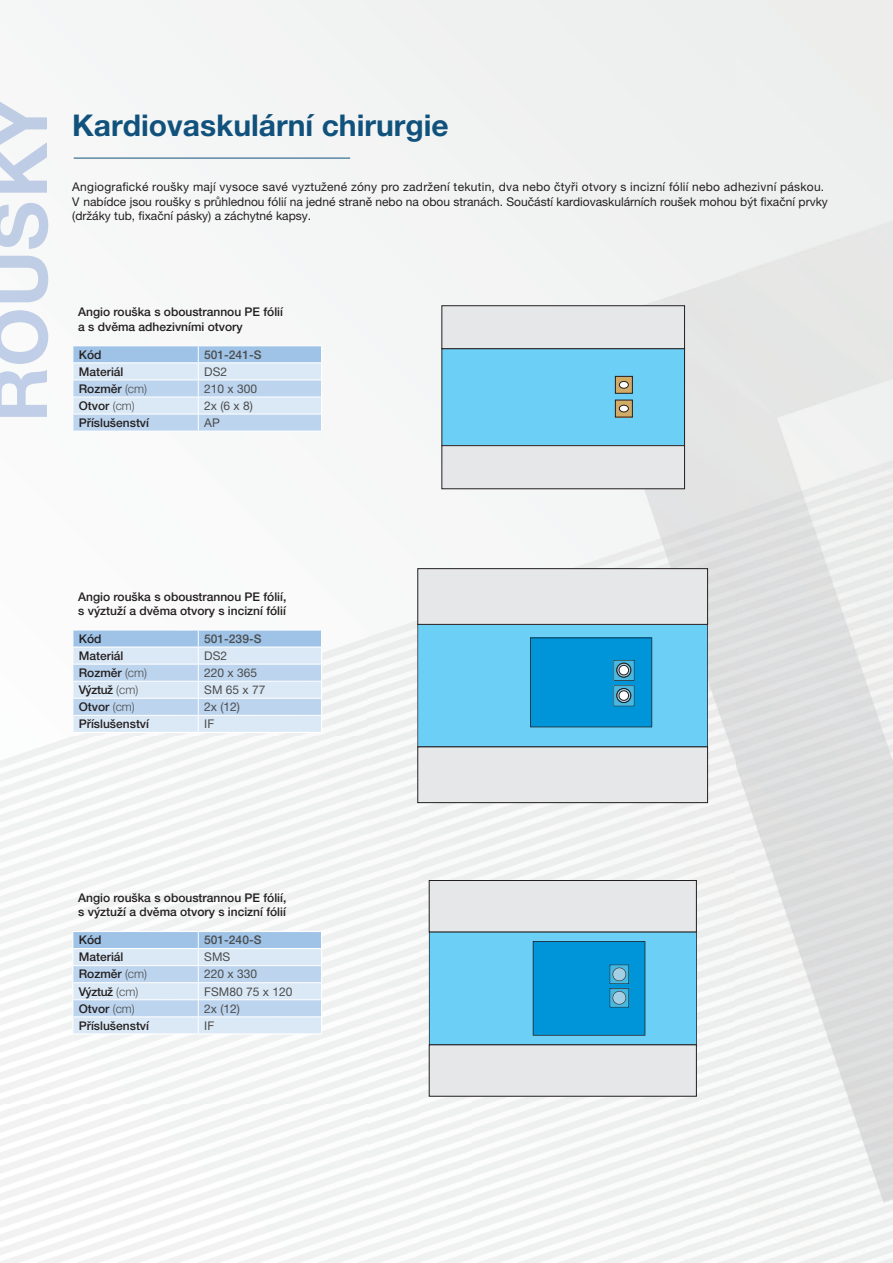
<style>
.page{position:relative;width:893px;height:1263px;background:#fff}
.page>*{position:absolute;margin:0;border:0;box-sizing:border-box;transform-origin:0 0}
.t1{font:700 30px "Helvetica Neue LT Pro";color:#11527d}
.t2{font:500 12px/14.4px "Helvetica Neue LT Pro";color:#231f20}
.t3{font:12px/14.4px "Helvetica Neue LT Pro";color:#231f20}
.t4{font:12px "Helvetica Neue LT Pro";color:#4b4c4d}
.t5{font:500 12px "Helvetica Neue LT Pro";color:#4b4c4d}
.s1{font-weight:300;color:#4b4c4d}
</style>
<div class="page">
<img style="left:367px;top:368px;width:369px;height:263px">
<img style="left:683px;top:631px;width:53px;height:632px">
<img style="left:420px;top:947px;width:53px;height:316px">
<img style="left:473px;top:1096px;width:210px;height:167px">
<img style="left:0;top:97px;width:48px;height:320px">
<hr style="left:74px;top:158px;width:276px;height:1px;background:#11527d">
<svg style="left:72px;top:346px;width:250px;height:85px;background:#c5dbf0"></svg>
<hr style="left:73px;top:362px;width:125px;height:1px;background:#fff">
<hr style="left:198px;top:362px;width:123px;height:1px;background:#fff">
<svg style="left:72px;top:630px;width:250px;height:102px;background:#caddf1"></svg>
<hr style="left:73px;top:646px;width:125px;height:2px;background:#fff">
<hr style="left:198px;top:646px;width:123px;height:2px;background:#fff">
<svg style="left:72px;top:931px;width:250px;height:103px;background:#cadef1"></svg>
<hr style="left:73px;top:948px;width:125px;height:1px;background:#fff">
<hr style="left:198px;top:948px;width:123px;height:1px;background:#fff">
<div style="left:442px;top:349px;width:242px;height:97px;background:#6bcff6"></div>
<div style="left:615px;top:376px;width:17px;height:17px;background:#d2ab66"></div>
<div style="left:615px;top:376px;width:18px;height:18px;border:1px solid #231f20"></div>
<div style="left:615px;top:400px;width:17px;height:17px;background:#d2ab66"></div>
<div style="left:615px;top:400px;width:18px;height:17px;border:1px solid #231f20"></div>
<div style="left:619px;top:381px;width:9px;height:7px;background:#fff;border-radius:50%"></div>
<div style="left:619px;top:381px;width:10px;height:8px;border:1px solid #231f20;border-radius:50%"></div>
<div style="left:619px;top:405px;width:9px;height:7px;background:#fff;border-radius:50%"></div>
<div style="left:619px;top:405px;width:10px;height:7px;border:1px solid #231f20;border-radius:50%"></div>
<div style="left:442px;top:446px;width:242px;height:43px;background:#e6e7e9"></div>
<div style="left:441px;top:445px;width:244px;height:44px;border:1px solid #231f20"></div>
<div style="left:442px;top:306px;width:242px;height:43px;background:#e6e7e9"></div>
<div style="left:441px;top:305px;width:244px;height:44px;border:1px solid #231f20"></div>
<div style="left:418px;top:569px;width:290px;height:55px;background:#e6e7e9"></div>
<div style="left:417px;top:568px;width:291px;height:57px;border:1px solid #231f20"></div>
<div style="left:418px;top:747px;width:290px;height:56px;background:#e6e7e9"></div>
<div style="left:417px;top:746px;width:291px;height:57px;border:1px solid #231f20"></div>
<svg style="left:417px;top:624px;width:291px;height:123px;background:#4ab9e6"></svg>
<div style="left:619px;top:665px;width:10px;height:10px;background:#fff;border-radius:50%"></div>
<div style="left:619px;top:665px;width:10px;height:10px;border:1px solid #231f20;border-radius:50%"></div>
<div style="left:619px;top:691px;width:10px;height:9px;background:#fff;border-radius:50%"></div>
<div style="left:619px;top:690px;width:10px;height:11px;border:1px solid #231f20;border-radius:50%"></div>
<div style="left:616px;top:663px;width:15px;height:14px;border:1px solid #231f20;border-radius:50%"></div>
<div style="left:616px;top:688px;width:15px;height:15px;border:1px solid #231f20;border-radius:50%"></div>
<div style="left:429px;top:880px;width:267px;height:52px;background:#e6e7e9"></div>
<div style="left:429px;top:880px;width:268px;height:52px;border:1px solid #231f20"></div>
<div style="left:429px;top:1045px;width:267px;height:51px;background:#e6e7e9"></div>
<svg style="left:429px;top:931px;width:268px;height:114px;background:#47b5e4"></svg>
<h1 class="t1" style="left:72px;top:107px;width:378px">Kardiovaskulární chirurgie</h1>
<p class="t3" style="left:72px;top:180px;width:757px">Angiografické roušky mají vysoce savé vyztužené zóny pro zadržení tekutin, dva nebo čtyři otvory s incizní fólií nebo adhezivní páskou.<br>V nabídce jsou roušky s průhlednou fólií na jedné straně nebo na obou stranách. Součástí kardiovaskulárních roušek mohou být fixační prvky (držáky tub, fixační pásky) a záchytné kapsy.</p>
<p class="t2" style="left:78px;top:305px;width:206px">Angio rouška s oboustrannou PE fólií a s dvěma adhezivními otvory</p>
<p class="t2" style="left:79px;top:347px;width:24px">Kód</p>
<p class="t5" style="left:204px;top:347px;width:59px">501-241-S</p>
<p class="t2" style="left:79px;top:364px;width:46px">Materiál</p>
<p class="t4" style="left:204px;top:364px;width:24px">DS2</p>
<p class="t2" style="left:79px;top:381px;width:70px">Rozměr <span class="s1">(cm)</span></p>
<p class="t4" style="left:204px;top:381px;width:54px">210 x 300</p>
<p class="t2" style="left:79px;top:398px;width:58px">Otvor <span class="s1">(cm)</span></p>
<p class="t4" style="left:204px;top:398px;width:50px">2x (6 x 8)</p>
<p class="t2" style="left:79px;top:415px;width:72px">Příslušenství</p>
<p class="t4" style="left:204px;top:415px;width:17px">AP</p>
<p class="t2" style="left:78px;top:589px;width:210px">Angio rouška s oboustrannou PE fólií, s výztuží a dvěma otvory s incizní fólií</p>
<p class="t2" style="left:79px;top:631px;width:24px">Kód</p>
<p class="t5" style="left:204px;top:631px;width:59px">501-239-S</p>
<p class="t2" style="left:79px;top:648px;width:46px">Materiál</p>
<p class="t4" style="left:204px;top:648px;width:24px">DS2</p>
<p class="t2" style="left:79px;top:665px;width:70px">Rozměr <span class="s1">(cm)</span></p>
<p class="t4" style="left:204px;top:665px;width:54px">220 x 365</p>
<p class="t2" style="left:79px;top:682px;width:61px">Výztuž <span class="s1">(cm)</span></p>
<p class="t4" style="left:204px;top:683px;width:63px">SM 65 x 77</p>
<p class="t2" style="left:79px;top:699px;width:58px">Otvor <span class="s1">(cm)</span></p>
<p class="t4" style="left:204px;top:700px;width:37px">2x (12)</p>
<p class="t2" style="left:79px;top:717px;width:72px">Příslušenství</p>
<p class="t4" style="left:204px;top:717px;width:11px">IF</p>
<p class="t2" style="left:78px;top:890px;width:210px">Angio rouška s oboustrannou PE fólií, s výztuží a dvěma otvory s incizní fólií</p>
<p class="t2" style="left:79px;top:933px;width:24px">Kód</p>
<p class="t5" style="left:204px;top:933px;width:59px">501-240-S</p>
<p class="t2" style="left:79px;top:950px;width:46px">Materiál</p>
<p class="t4" style="left:204px;top:950px;width:28px">SMS</p>
<p class="t2" style="left:79px;top:967px;width:70px">Rozměr <span class="s1">(cm)</span></p>
<p class="t4" style="left:204px;top:967px;width:54px">220 x 330</p>
<p class="t2" style="left:79px;top:984px;width:61px">Výztuž <span class="s1">(cm)</span></p>
<p class="t4" style="left:204px;top:984px;width:90px">FSM80 75 x 120</p>
<p class="t2" style="left:79px;top:1001px;width:58px">Otvor <span class="s1">(cm)</span></p>
<p class="t4" style="left:204px;top:1001px;width:37px">2x (12)</p>
<p class="t2" style="left:79px;top:1018px;width:72px">Příslušenství</p>
<p class="t4" style="left:204px;top:1018px;width:11px">IF</p>
</div>
